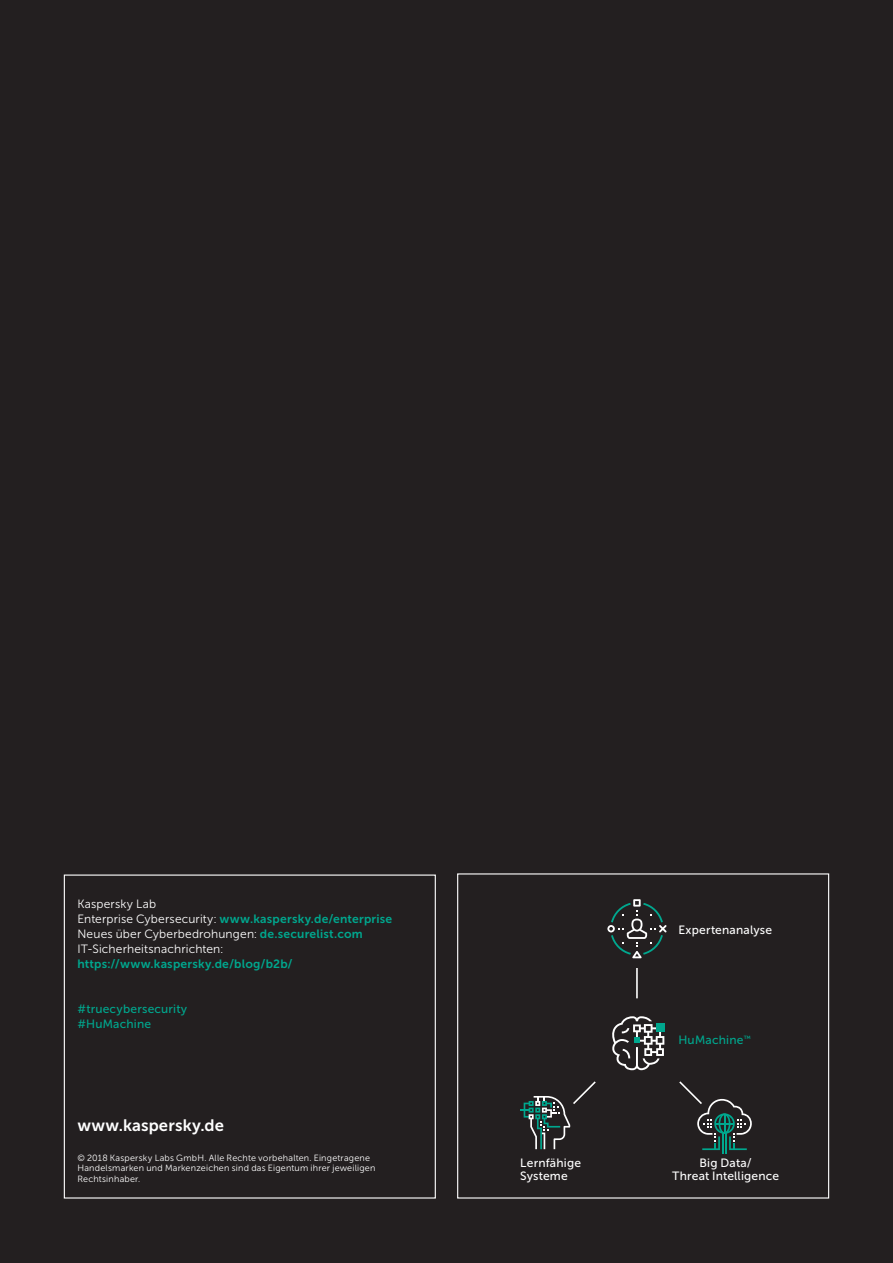
<style>
.page{position:relative;width:893px;height:1263px;background:#231f20}
.page>*{position:absolute;margin:0;border:0;box-sizing:border-box;transform-origin:0 0}
.t1{font:16.5px "Museo Sans Cyrl 700";letter-spacing:.005em;color:#fff}
.t2{font:12px "Museo Sans Cyrl 700";letter-spacing:.02em;color:#00a78e}
.t3{font:12px/15px "Museo Sans Cyrl 300";letter-spacing:.015em;color:#fff}
.t4{font:12px/13.5px "Museo Sans Cyrl 500";letter-spacing:.015em;color:#fff}
.t5{font:12px/15px "Museo Sans Cyrl 500";letter-spacing:.02em;color:#00a78e}
.t6{font:9px/10.5px "Museo Sans Cyrl 300";letter-spacing:.025em;color:#fff}
.s1{font-family:"Museo Sans Cyrl 300";color:#fff}
.s2{font-family:"Museo Sans Cyrl 700";color:#00a78e}
</style>
<div class="page">
<div style="left:457px;top:873px;width:372px;height:325px;border:1px solid #fff"></div>
<div style="left:64px;top:874px;width:372px;height:324px;border:1px solid #fff"></div>
<svg style="left:612px;top:1016px;width:52px;height:54px"></svg>
<svg style="left:607px;top:899px;width:60px;height:59px"></svg>
<svg style="left:520px;top:1081px;width:76px;height:68px"></svg>
<hr style="left:636px;top:968px;width:2px;height:30px;background:#fff">
<hr style="left:722px;top:1133px;width:2px;height:20px;background:#00a78e">
<hr style="left:725px;top:1133px;width:2px;height:20px;background:#00a78e">
<svg style="left:679px;top:1081px;width:73px;height:69px"></svg>
<h2 class="t3" style="left:77px;top:897px;width:80px">Kaspersky Lab</h2>
<h2 class="t2" style="left:77px;top:912px;width:316px"><span class="s1">Enterprise Cybersecurity:</span> www.kaspersky.de/enterprise</h2>
<h2 class="t3" style="left:77px;top:927px;width:287px">Neues über Cyberbedrohungen: <span class="s2">de.securelist.com<br></span>IT-Sicherheitsnachrichten:</h2>
<h2 class="t2" style="left:77px;top:957px;width:217px">https://www.kaspersky.de/blog/b2b/</h2>
<h2 class="t5" style="left:77px;top:1002px;width:111px">#truecybersecurity #HuMachine</h2>
<h1 class="t1" style="left:77px;top:1116px;width:148px">www.kaspersky.de</h1>
<p class="t6" style="left:77px;top:1152px;width:300px">© 2018 Kaspersky Labs GmbH. Alle Rechte vorbehalten. Eingetragene<br>Handelsmarken und Markenzeichen sind das Eigentum ihrer jeweiligen<br>Rechtsinhaber.</p>
<h2 class="t4" style="left:678px;top:923px;width:95px">Expertenanalyse</h2>
<h2 class="t5" style="left:678px;top:1032px;width:74px">HuMachine<sup>™</sup></h2>
<h2 class="t4" style="left:520px;top:1156px;width:62px">Lernfähige<br>Systeme</h2>
<h2 class="t4" style="left:672px;top:1156px;width:109px;text-align:center">Big Data/<br>Threat Intelligence</h2>
</div>
